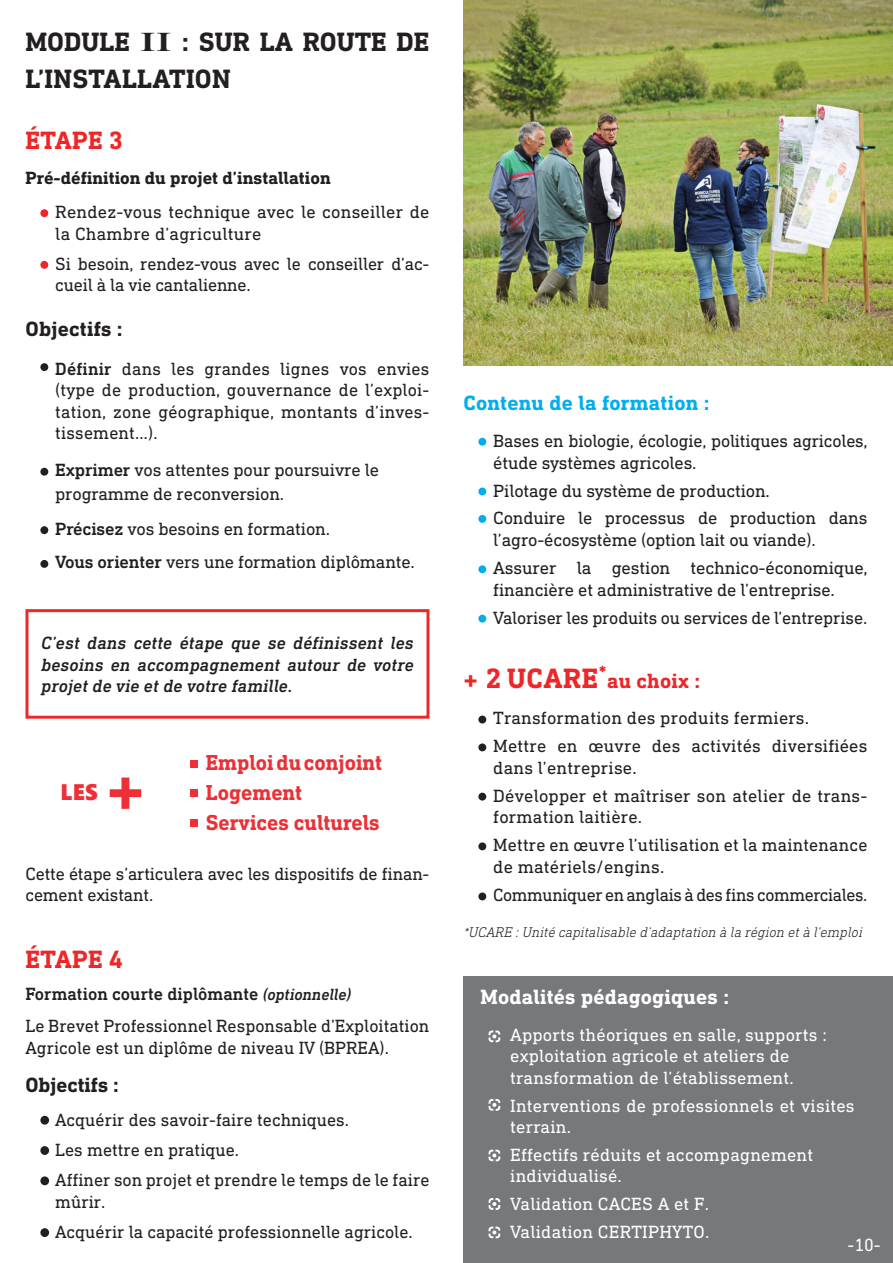
<style>
.page{position:relative;width:893px;height:1263px;background:#fff}
.page>*{position:absolute;margin:0;border:0;box-sizing:border-box;transform-origin:0 0}
.t1{font:64.65px "Segoe UI Black";color:#ee3036}
.INFO_Chiffre{font:700 27px/37.5px "DIN Next Slab Pro";color:#231f20}
.INFO_Chiffre-2{font:700 25.5px "DIN Next Slab Pro";letter-spacing:.01em;color:#ee2628}
.t2{font:22.5px "Segoe UI Black";color:#ee3036}
.INFO_Chiffre-3{font:700 22.05px "DIN Next Slab Pro";color:#ee3036}
.INFO_Chiffre-4{font:700 21px "DIN Next Slab Pro";letter-spacing:.01em;color:#fff}
.INFO_Chiffre-5{font:700 21px "DIN Next Slab Pro";letter-spacing:.01em;color:#00aeef}
.INFO_Chiffre-6{font:700 21px "DIN Next Slab Pro";letter-spacing:.005em;color:#231f20}
.INFO_Chiffre-7{font:700 21px "DIN Next Slab Pro";letter-spacing:.01em;color:#ee2628}
.INFO_Chiffre-8{font:18px/21.6px "DIN Next Slab Pro";letter-spacing:-.01em;color:#231f20}
.INFO_Chiffre-9{font:18px/21.6px "DIN Next Slab Pro";letter-spacing:.01em;color:#231f20}
.INFO_Chiffre-10{font:18px/21.6px "DIN Next Slab Pro";letter-spacing:.01em;color:#fff}
.INFO_Chiffre-11{font:italic 500 18px/21.6px "DIN Next Slab Pro";letter-spacing:.01em;color:#231f20;text-align:justify}
.INFO_Chiffre-12{font:500 18px "DIN Next Slab Pro";color:#231f20}
.INFO_Chiffre-13{font:700 18px "DIN Next Slab Pro";color:#231f20}
.INFO_Chiffre-14{font:italic 300 14.25px "DIN Next Slab Pro";color:#231f20}
.s1{font-family:"Times New Roman";font-size:37.5px}
.s2{font-weight:500}
.s3{font-style:italic;font-size:16.5px}
.s4{font-size:25.5px}
.s5{font-size:28.5px}
.s6{font-size:13.5px}
</style>
<div class="page">
<img style="left:463px;top:0;width:430px;height:366px">
<div style="left:40px;top:1116px;width:9px;height:8px;background:#231f20;border-radius:50%"></div>
<div style="left:40px;top:1146px;width:9px;height:9px;background:#231f20;border-radius:50%"></div>
<div style="left:40px;top:1176px;width:9px;height:9px;background:#231f20;border-radius:50%"></div>
<div style="left:40px;top:1228px;width:9px;height:9px;background:#231f20;border-radius:50%"></div>
<div style="left:478px;top:438px;width:8px;height:8px;background:#00aeef;border-radius:50%"></div>
<div style="left:478px;top:487px;width:8px;height:8px;background:#00aeef;border-radius:50%"></div>
<div style="left:478px;top:515px;width:8px;height:8px;background:#00aeef;border-radius:50%"></div>
<div style="left:478px;top:565px;width:8px;height:8px;background:#00aeef;border-radius:50%"></div>
<div style="left:478px;top:615px;width:8px;height:8px;background:#00aeef;border-radius:50%"></div>
<div style="left:478px;top:716px;width:8px;height:7px;background:#231f20;border-radius:50%"></div>
<div style="left:478px;top:743px;width:8px;height:8px;background:#231f20;border-radius:50%"></div>
<div style="left:478px;top:793px;width:8px;height:7px;background:#231f20;border-radius:50%"></div>
<div style="left:478px;top:842px;width:8px;height:8px;background:#231f20;border-radius:50%"></div>
<div style="left:478px;top:892px;width:8px;height:8px;background:#231f20;border-radius:50%"></div>
<div style="left:463px;top:976px;width:430px;height:287px;background:#76787b"></div>
<svg style="left:489px;top:1030px;width:11px;height:12px"></svg>
<svg style="left:489px;top:1099px;width:11px;height:12px"></svg>
<svg style="left:489px;top:1149px;width:11px;height:12px"></svg>
<svg style="left:489px;top:1198px;width:11px;height:12px"></svg>
<svg style="left:489px;top:1226px;width:11px;height:12px"></svg>
<div style="left:40px;top:209px;width:8px;height:8px;background:#ee2628;border-radius:50%"></div>
<div style="left:40px;top:261px;width:8px;height:8px;background:#ee2628;border-radius:50%"></div>
<div style="left:40px;top:363px;width:8px;height:8px;background:#231f20;border-radius:50%"></div>
<div style="left:40px;top:468px;width:8px;height:8px;background:#231f20;border-radius:50%"></div>
<div style="left:40px;top:526px;width:8px;height:8px;background:#231f20;border-radius:50%"></div>
<div style="left:40px;top:560px;width:8px;height:8px;background:#231f20;border-radius:50%"></div>
<div style="left:191px;top:760px;width:7px;height:8px;background:#ee3036"></div>
<div style="left:191px;top:789px;width:7px;height:8px;background:#ee3036"></div>
<div style="left:191px;top:819px;width:7px;height:8px;background:#ee3036"></div>
<div style="left:26px;top:609px;width:403px;height:110px;border:3px solid #ee2628"></div>
<p class="INFO_Chiffre" style="left:26px;top:23px;width:405px">MODULE <span class="s1">11</span> : SUR LA ROUTE DE<br>L’INSTALLATION</p>
<p class="INFO_Chiffre-2" style="left:26px;top:126px;width:99px">ÉTAPE 3</p>
<p class="INFO_Chiffre-13" style="left:26px;top:167px;width:307px">Pré-définition du projet d’installation</p>
<p class="INFO_Chiffre-9" style="left:55px;top:201px;width:376px">Rendez-vous technique avec le conseiller de la Chambre d’agriculture</p>
<p class="INFO_Chiffre-8" style="left:55px;top:253px;width:376px">Si besoin, rendez-vous avec le conseiller d’ac&shy;cueil à la vie cantalienne.</p>
<p class="INFO_Chiffre-6" style="left:26px;top:316px;width:99px">Objectifs :</p>
<p class="INFO_Chiffre-8" style="left:55px;top:357px;width:376px;text-align:justify"><span class="s2">Définir</span> dans les grandes lignes vos envies (type de production, gouvernance de l’exploi&shy;tation, zone géographique, montants d’inves&shy;tissement…).</p>
<p class="INFO_Chiffre-8" style="left:55px;top:459px;width:325px"><span class="s2">Exprimer</span> vos attentes pour poursuivre le</p>
<p class="INFO_Chiffre-8" style="left:55px;top:483px;width:231px">programme de reconversion.</p>
<p class="INFO_Chiffre-8" style="left:55px;top:518px;width:276px"><span class="s2">Précisez</span> vos besoins en formation.</p>
<p class="INFO_Chiffre-8" style="left:55px;top:551px;width:361px"><span class="s2">Vous orienter</span> vers une formation diplômante.</p>
<p class="INFO_Chiffre-11" style="left:41px;top:632px;width:374px">C’est dans cette étape que se définissent les besoins en accompagnement autour de votre projet de vie et de votre famille.</p>
<p class="t2" style="left:61px;top:776px;width:39px">LES</p>
<p class="t1" style="left:102px;top:742px;width:48px">+</p>
<p class="INFO_Chiffre-3" style="left:206px;top:749px;width:178px">Emploi du conjoint</p>
<p class="INFO_Chiffre-3" style="left:206px;top:779px;width:98px">Logement</p>
<p class="INFO_Chiffre-3" style="left:206px;top:809px;width:175px">Services culturels</p>
<p class="INFO_Chiffre-8" style="left:26px;top:862px;width:405px">Cette étape s’articulera avec les dispositifs de finan&shy;cement existant.</p>
<p class="INFO_Chiffre-2" style="left:26px;top:944px;width:99px">ÉTAPE 4</p>
<p class="INFO_Chiffre-12" style="left:26px;top:983px;width:327px">Formation courte diplômante <span class="s3">(optionnelle)</span></p>
<p class="INFO_Chiffre-8" style="left:26px;top:1015px;width:405px">Le Brevet Professionnel Responsable d’Exploitation<br>Agricole est un diplôme de niveau IV (BPREA).</p>
<p class="INFO_Chiffre-6" style="left:26px;top:1072px;width:95px">Objectifs :</p>
<p class="INFO_Chiffre-8" style="left:55px;top:1109px;width:295px">Acquérir des savoir-faire techniques.</p>
<p class="INFO_Chiffre-8" style="left:55px;top:1139px;width:185px">Les mettre en pratique.</p>
<p class="INFO_Chiffre-8" style="left:55px;top:1169px;width:376px">Affiner son projet et prendre le temps de le faire mûrir.</p>
<p class="INFO_Chiffre-8" style="left:55px;top:1221px;width:359px">Acquérir la capacité professionnelle agricole.</p>
<p class="INFO_Chiffre-5" style="left:463px;top:391px;width:248px">Contenu de la formation :</p>
<p class="INFO_Chiffre-8" style="left:493px;top:430px;width:376px">Bases en biologie, écologie, politiques agricoles, étude systèmes agricoles.</p>
<p class="INFO_Chiffre-8" style="left:493px;top:479px;width:278px">Pilotage du système de production.</p>
<p class="INFO_Chiffre-8" style="left:493px;top:507px;width:376px">Conduire le processus de production dans l’agro-écosystème (option lait ou viande).</p>
<p class="INFO_Chiffre-8" style="left:493px;top:557px;width:376px">Assurer la gestion technico-économique, financière et administrative de l’entreprise.</p>
<p class="INFO_Chiffre-8" style="left:493px;top:606px;width:376px">Valoriser les produits ou services de l’entreprise.</p>
<p class="INFO_Chiffre-7" style="left:463px;top:668px;width:238px"><span class="s4">+</span> <span class="s5">2 UCARE</span>*au choix :</p>
<p class="INFO_Chiffre-9" style="left:493px;top:707px;width:317px">Transformation des produits fermiers.</p>
<p class="INFO_Chiffre-9" style="left:493px;top:735px;width:376px">Mettre en œuvre des activités diversifiées dans l’entreprise.</p>
<p class="INFO_Chiffre-9" style="left:493px;top:785px;width:376px">Développer et maîtriser son atelier de trans&shy;formation laitière.</p>
<p class="INFO_Chiffre-9" style="left:493px;top:834px;width:376px">Mettre en œuvre l’utilisation et la maintenance de matériels/engins.</p>
<p class="INFO_Chiffre-8" style="left:493px;top:884px;width:376px">Communiquer en anglais à des fins commerciales.</p>
<p class="INFO_Chiffre-14" style="left:463px;top:923px;width:403px"><span class="s6">*</span>UCARE :Unité capitalisable d’adaptation à la région età l’emploi</p>
<p class="INFO_Chiffre-4" style="left:480px;top:985px;width:250px">Modalités pédagogiques :</p>
<p class="INFO_Chiffre-10" style="left:510px;top:1024px;width:318px">Apports théoriques en salle, supports :</p>
<p class="INFO_Chiffre-10" style="left:510px;top:1045px;width:281px">exploitation agricole et ateliers de</p>
<p class="INFO_Chiffre-10" style="left:510px;top:1067px;width:285px">transformation de l’établissement.</p>
<p class="INFO_Chiffre-10" style="left:510px;top:1094px;width:346px">Interventions de professionnels et visites terrain.</p>
<p class="INFO_Chiffre-10" style="left:510px;top:1144px;width:305px">Effectifs réduits et accompagnement</p>
<p class="INFO_Chiffre-10" style="left:510px;top:1165px;width:113px">individualisé.</p>
<p class="INFO_Chiffre-10" style="left:510px;top:1193px;width:200px">Validation CACES A et F.</p>
<p class="INFO_Chiffre-10" style="left:510px;top:1220px;width:201px">Validation CERTIPHYTO.</p>
<p class="INFO_Chiffre-10" style="left:848px;top:1234px;width:35px">-10-</p>
</div>
